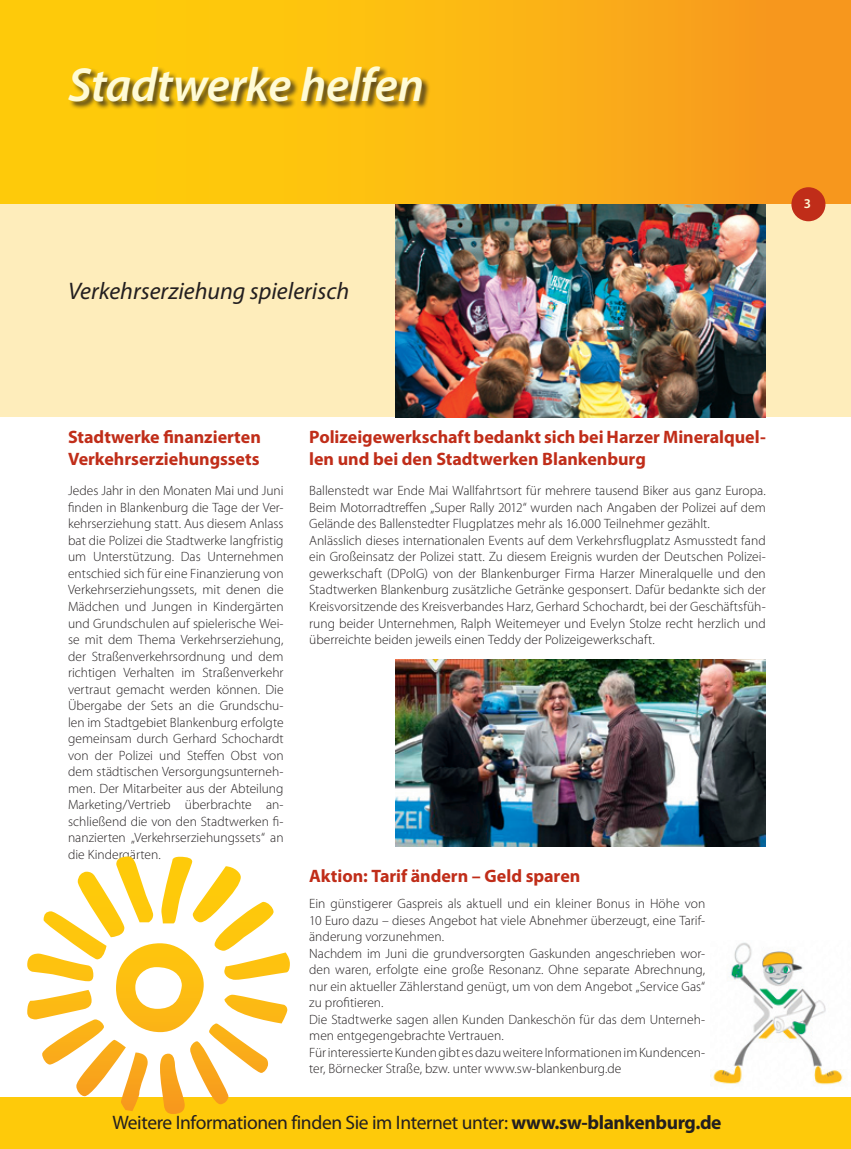
<style>
.page{position:relative;width:851px;height:1149px;background:#fff}
.page>*{position:absolute;margin:0;border:0;box-sizing:border-box;transform-origin:0 0}
.t1{font:italic 600 48px "Myriad Pro";letter-spacing:-.01em;color:#fffbd6}
.t2{font:italic 24px "Myriad Pro";color:#231f20}
.t3{font:19.5px "Myriad Pro";letter-spacing:-.02em;color:#231f20}
.t4{font:700 18px/21.6px "Myriad Pro";letter-spacing:-.005em;color:#c02d19}
.t5{font:300 13.5px/16.5px "Myriad Pro";color:#231f20}
.t6{font:600 13.5px "Myriad Pro";color:#fffbd6}
.s1{font-weight:700}
</style>
<div class="page">
<div style="left:0;top:0;width:850px;height:213px;background:linear-gradient(to right,#ffd507,#f7991f)"></div>
<div style="left:0;top:204px;width:850px;height:213px;background:#feedbb"></div>
<div style="left:791px;top:187px;width:34px;height:34px;background:#c02d19;border-radius:50%"></div>
<div style="left:68px;top:66px;width:362px;height:44px;background:#231f20;opacity:.75"></div>
<div style="left:0;top:1097px;width:850px;height:51px;background:#feca0a"></div>
<img style="left:395px;top:204px;width:370px;height:213px">
<img style="left:395px;top:659px;width:370px;height:187px">
<img style="left:710px;top:942px;width:134px;height:143px">
<h1 class="t1" style="left:68px;top:54px;width:357px">Stadtwerke helfen</h1>
<h2 class="t2" style="left:68px;top:276px;width:283px">Verkehrserziehung spielerisch</h2>
<p class="t6" style="left:803px;top:195px;width:9px">3</p>
<h3 class="t4" style="left:68px;top:425px;width:194px">Stadtwerke finanzierten<br>Verkehrserziehungssets</h3>
<p class="t5" style="left:68px;top:482px;width:217px;text-align:justify">Jedes Jahr in den Monaten Mai und Juni finden in Blankenburg die Tage der Ver&shy;kehrserziehung statt. Aus diesem Anlass bat die Polizei die Stadtwerke langfristig um Unterstützung. Das Unternehmen entschied sich für eine Finanzierung von Verkehrserziehungssets, mit denen die Mädchen und Jungen in Kindergärten und Grundschulen auf spielerische Wei&shy;se mit dem Thema Verkehrserziehung, der Straßenverkehrsordnung und dem richtigen Verhalten im Straßenverkehr vertraut gemacht werden können. Die Übergabe der Sets an die Grundschu&shy;len im Stadtgebiet Blankenburg erfolgte gemeinsam durch Gerhard Schochardt von der Polizei und Steffen Obst von dem städtischen Versorgungsunterneh&shy;men. Der Mitarbeiter aus der Abteilung Marketing/Vertrieb überbrachte an&shy;schließend die von den Stadtwerken fi&shy;nanzierten „Verkehrserziehungssets“ an die Kindergärten.</p>
<h3 class="t4" style="left:309px;top:425px;width:458px">Polizeigewerkschaft bedankt sich bei Harzer Mineralquel&shy;len und bei den Stadtwerken Blankenburg</h3>
<p class="t5" style="left:309px;top:482px;width:458px">Ballenstedt war Ende Mai Wallfahrtsort für mehrere tausend Biker aus ganz Europa.<br>Beim Motorradtreffen „Super Rally 2012“ wurden nach Angaben der Polizei auf dem Gelände des Ballenstedter Flugplatzes mehr als 16.000 Teilnehmer gezählt.<br>Anlässlich dieses internationalen Events auf dem Verkehrsflugplatz Asmusstedt fand ein Großeinsatz der Polizei statt. Zu diesem Ereignis wurden der Deutschen Polizei&shy;gewerkschaft (DPolG) von der Blankenburger Firma Harzer Mineralquelle und den Stadtwerken Blankenburg zusätzliche Getränke gesponsert. Dafür bedankte sich der Kreisvorsitzende des Kreisverbandes Harz, Gerhard Schochardt, bei der Geschäftsfüh&shy;rung beider Unternehmen, Ralph Weitemeyer und Evelyn Stolze recht herzlich und überreichte beiden jeweils einen Teddy der Polizeigewerkschaft.</p>
<h3 class="t4" style="left:309px;top:863px;width:273px">Aktion: Tarif ändern – Geld sparen</h3>
<p class="t5" style="left:309px;top:895px;width:397px">Ein günstigerer Gaspreis als aktuell und ein kleiner Bonus in Höhe von 10 Euro dazu – dieses Angebot hat viele Abnehmer überzeugt, eine Tarif&shy;änderung vorzunehmen.<br>Nachdem im Juni die grundversorgten Gaskunden angeschrieben wor&shy;den waren, erfolgte eine große Resonanz. Ohne separate Abrechnung, nur ein aktueller Zählerstand genügt, um von dem Angebot „Service Gas“ zu profitieren.<br>Die Stadtwerke sagen allen Kunden Dankeschön für das dem Unterneh&shy;men entgegengebrachte Vertrauen.<br>Für interessierte Kunden gibt es dazu weitere Informationen im Kundencen&shy;ter, Börnecker Straße, bzw. unter www.sw-blankenburg.de</p>
<h3 class="t3" style="left:112px;top:1110px;width:610px">Weitere Informationen finden Sie im Internet unter: <span class="s1">www.sw-blankenburg.de</span></h3>
</div>
